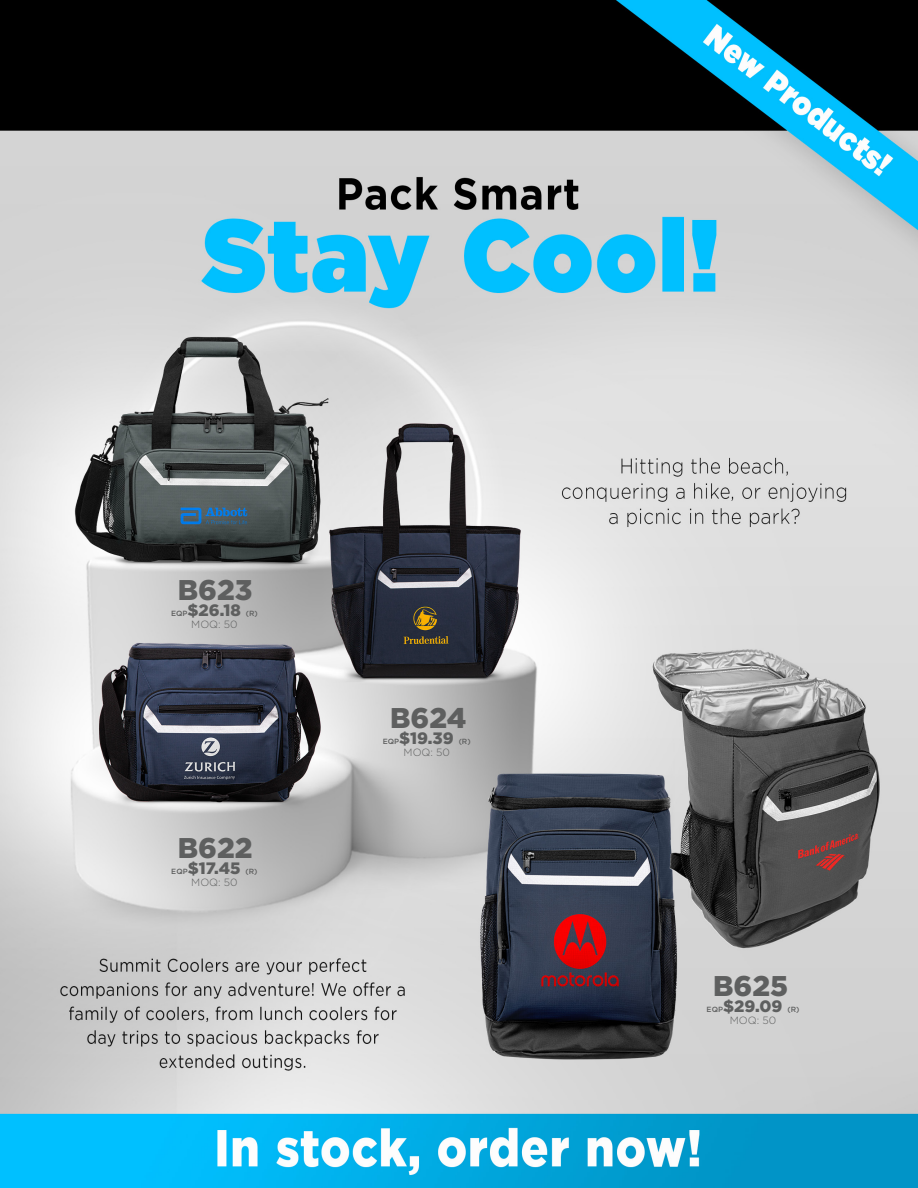
<style>
.page{position:relative;width:918px;height:1188px;background:#fff}
.page>*{position:absolute;margin:0;border:0;box-sizing:border-box;transform-origin:0 0}
.t1{font:900 28.5px "Gotham";color:#5e5f5f}
.t2{font:300 10.5px "Gotham";color:#5e5f5f}
.t3{font:500 7.5px "Gotham";color:#5e5f5f}
.s1{font-weight:900;font-size:16.5px}
</style>
<div class="page">
<img style="left:0;top:0;width:918px;height:1188px">
<h1 class="t1" style="left:178px;top:570px;width:76px">B623</h1>
<p class="t3" style="left:171px;top:608px;width:88px">EQP<span class="s1">$26.18</span> (R)</p>
<h2 class="t2" style="left:191px;top:618px;width:48px">MOQ: 50</h2>
<h1 class="t1" style="left:178px;top:828px;width:76px">B622</h1>
<p class="t3" style="left:171px;top:866px;width:88px">EQP<span class="s1">$17.45</span> (R)</p>
<h2 class="t2" style="left:191px;top:876px;width:48px">MOQ: 50</h2>
<h1 class="t1" style="left:390px;top:698px;width:78px">B624</h1>
<p class="t3" style="left:383px;top:737px;width:89px">EQP<span class="s1">$19.39</span> (R)</p>
<h2 class="t2" style="left:404px;top:746px;width:48px">MOQ: 50</h2>
<h1 class="t1" style="left:713px;top:966px;width:76px">B625</h1>
<p class="t3" style="left:707px;top:1004px;width:94px">EQP<span class="s1">$29.09</span> (R)</p>
<h2 class="t2" style="left:730px;top:1014px;width:48px">MOQ: 50</h2>
</div>
